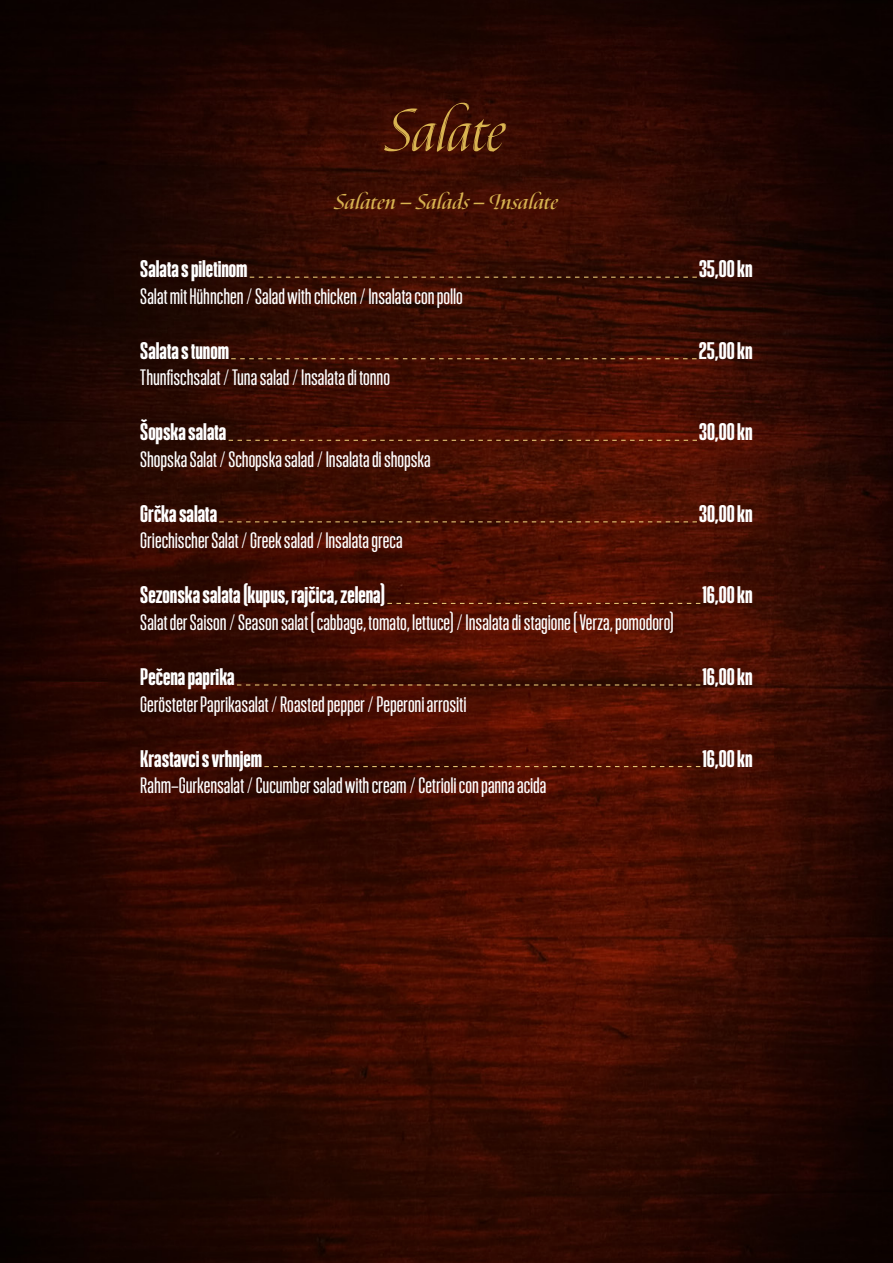
<style>
.page{position:relative;width:893px;height:1263px;background:#fff}
.page>*{position:absolute;margin:0;border:0;box-sizing:border-box;transform-origin:0 0}
.t1{font:italic 67.5px "Canto Brush";letter-spacing:-.02em;color:#d9b451}
.t2{font:italic 700 24px "Canto Brush";color:#d9b451}
.t3{font:900 21px "Denso Sans";color:#fff}
.t4{font:500 19.5px "Denso Sans";color:#fff}
</style>
<div class="page">
<img style="left:0;top:0;width:893px;height:1263px">
<svg style="left:250px;top:277px;width:447px;height:1px"></svg>
<svg style="left:231px;top:358px;width:466px;height:1px"></svg>
<svg style="left:229px;top:440px;width:468px;height:1px"></svg>
<svg style="left:219px;top:521px;width:478px;height:1px"></svg>
<svg style="left:387px;top:603px;width:313px;height:1px"></svg>
<svg style="left:237px;top:684px;width:463px;height:1px"></svg>
<svg style="left:264px;top:766px;width:436px;height:1px"></svg>
<h1 class="t1" style="left:387px;top:90px;width:121px">Salate</h1>
<p class="t2" style="left:335px;top:187px;width:225px">Salaten – Salads – Insalate</p>
<p class="t3" style="left:140px;top:256px;width:109px">Salata s piletinom</p>
<p class="t3" style="left:699px;top:256px;width:55px">35,00 kn</p>
<p class="t4" style="left:140px;top:284px;width:324px">Salat mit Hühnchen / Salad with chicken / Insalata con pollo</p>
<p class="t3" style="left:140px;top:338px;width:90px">Salata s tunom</p>
<p class="t3" style="left:699px;top:338px;width:55px">25,00 kn</p>
<p class="t4" style="left:140px;top:366px;width:251px">Thunfischsalat / Tuna salad / Insalata di tonno</p>
<p class="t3" style="left:140px;top:419px;width:88px">Šopska salata</p>
<p class="t3" style="left:699px;top:419px;width:55px">30,00 kn</p>
<p class="t4" style="left:140px;top:447px;width:292px">Shopska Salat / Schopska salad / Insalata di shopska</p>
<p class="t3" style="left:140px;top:501px;width:78px">Grčka salata</p>
<p class="t3" style="left:699px;top:501px;width:55px">30,00 kn</p>
<p class="t4" style="left:140px;top:529px;width:264px">Griechischer Salat / Greek salad / Insalata greca</p>
<p class="t3" style="left:140px;top:582px;width:246px">Sezonska salata (kupus, rajčica, zelena)</p>
<p class="t3" style="left:702px;top:582px;width:52px">16,00 kn</p>
<p class="t4" style="left:140px;top:610px;width:535px">Salat der Saison / Season salat ( cabbage, tomato, lettuce) / Insalata di stagione ( Verza, pomodoro)</p>
<p class="t3" style="left:140px;top:664px;width:96px">Pečena paprika</p>
<p class="t3" style="left:702px;top:664px;width:52px">16,00 kn</p>
<p class="t4" style="left:140px;top:692px;width:328px">Gerösteter Paprikasalat / Roasted pepper / Peperoni arrositi</p>
<p class="t3" style="left:140px;top:745px;width:123px">Krastavci s vrhnjem</p>
<p class="t3" style="left:702px;top:745px;width:52px">16,00 kn</p>
<p class="t4" style="left:140px;top:774px;width:408px">Rahm–Gurkensalat / Cucumber salad with cream / Cetrioli con panna acida</p>
</div>
